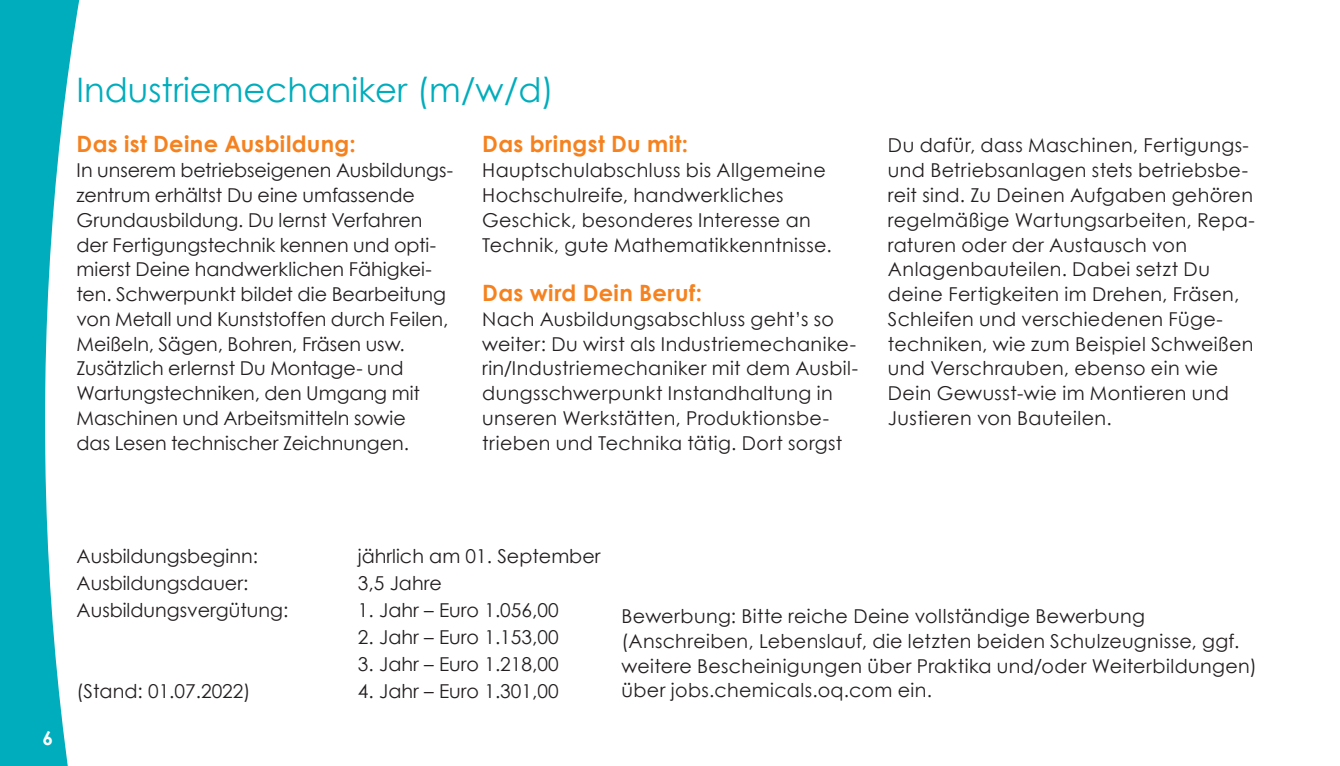
<style>
.page{position:relative;width:1340px;height:766px;background:#fff}
.page>*{position:absolute;margin:0;border:0;box-sizing:border-box;transform-origin:0 0}
.t1{font:33.75px "Century Gothic";color:#00adbc}
.t2{font:700 22.5px "Century Gothic";letter-spacing:.015em;color:#f58220}
.t3{font:19.12px/24.8px "Century Gothic";letter-spacing:.015em;color:#231f20}
.t4{font:700 19.12px "Century Gothic";color:#fff}
</style>
<div class="page">
<svg style="left:0;top:0;width:80px;height:765px"></svg>
<h1 class="t1" style="left:77px;top:66px;width:479px">Industriemechaniker (m/w/d)</h1>
<p class="t2" style="left:77px;top:127px;width:281px">Das ist Deine Ausbildung:</p>
<p class="t3" style="left:77px;top:157px;width:378px">In unserem betriebseigenen Ausbildungs&shy;zentrum erhältst Du eine umfassende Grundausbildung. Du lernst Verfahren der Fertigungstechnik kennen und opti&shy;mierst Deine handwerklichen Fähigkei&shy;ten. Schwerpunkt bildet die Bearbeitung von Metall und Kunststoffen durch Feilen, Meißeln, Sägen, Bohren, Fräsen usw.<br>Zusätzlich erlernst Du Montage- und Wartungstechniken, den Umgang mit Maschinen und Arbeitsmitteln sowie<br>das Lesen technischer Zeichnungen.</p>
<p class="t2" style="left:482px;top:127px;width:207px">Das bringst Du mit:</p>
<p class="t3" style="left:482px;top:157px;width:351px">Hauptschulabschluss bis Allgemeine Hochschulreife, handwerkliches Geschick, besonderes Interesse an Technik, gute Mathematikkenntnisse.</p>
<p class="t2" style="left:482px;top:276px;width:221px">Das wird Dein Beruf:</p>
<p class="t3" style="left:482px;top:306px;width:377px">Nach Ausbildungsabschluss geht’s so weiter: Du wirst als Industriemechanike&shy;rin/Industriemechaniker mit dem Ausbil&shy;dungsschwerpunkt Instandhaltung in unseren Werkstätten, Produktionsbe&shy;trieben und Technika tätig. Dort sorgst</p>
<p class="t3" style="left:888px;top:133px;width:368px">Du dafür, dass Maschinen, Fertigungs&shy;und Betriebsanlagen stets betriebsbe&shy;reit sind. Zu Deinen Aufgaben gehören regelmäßige Wartungsarbeiten, Repa&shy;raturen oder der Austausch von Anlagenbauteilen. Dabei setzt Du deine Fertigkeiten im Drehen, Fräsen, Schleifen und verschiedenen Füge&shy;techniken, wie zum Beispiel Schweißen und Verschrauben, ebenso ein wie Dein Gewusst-wie im Montieren und Justieren von Bauteilen.</p>
<p class="t4" style="left:42px;top:722px;width:12px">6</p>
<p class="t3" style="left:77px;top:543px;width:183px">Ausbildungsbeginn:</p>
<p class="t3" style="left:358px;top:543px;width:244px">jährlich am 01. September</p>
<p class="t3" style="left:77px;top:570px;width:173px">Ausbildungsdauer:</p>
<p class="t3" style="left:358px;top:570px;width:85px">3,5 Jahre</p>
<p class="t3" style="left:77px;top:597px;width:213px">Ausbildungsvergütung:</p>
<p class="t3" style="left:358px;top:597px;width:202px">1. Jahr – Euro 1.056,00</p>
<p class="t3" style="left:358px;top:624px;width:202px">2. Jahr – Euro 1.153,00</p>
<p class="t3" style="left:358px;top:651px;width:202px">3. Jahr – Euro 1.218,00</p>
<p class="t3" style="left:77px;top:678px;width:175px">(Stand: 01.07.2022)</p>
<p class="t3" style="left:358px;top:678px;width:202px">4. Jahr – Euro 1.301,00</p>
<p class="t3" style="left:621px;top:603px;width:636px">Bewerbung: Bitte reiche Deine vollständige Bewerbung (Anschreiben, Lebenslauf, die letzten beiden Schulzeugnisse, ggf. weitere Bescheinigungen über Praktika und/oder Weiterbildungen) über jobs.chemicals.oq.com ein.</p>
</div>
